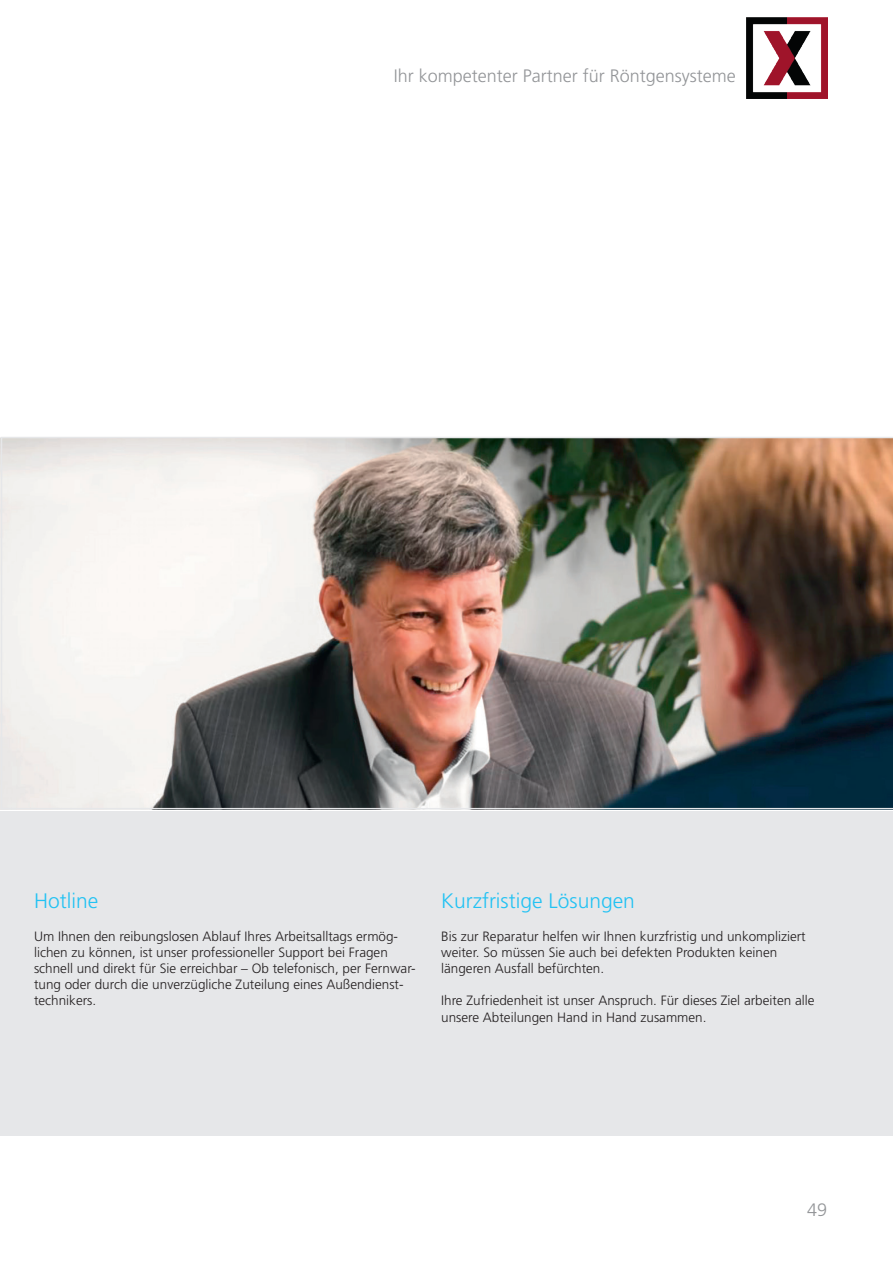
<style>
.page{position:relative;width:893px;height:1263px;background:#fff}
.page>*{position:absolute;margin:0;border:0;box-sizing:border-box;transform-origin:0 0}
.t1{font:300 21px "Frutiger LT Std";color:#22c2f3}
.t2{font:300 18px "Frutiger LT Std";color:#939598}
.t3{font:300 13.5px/16.2px "Frutiger LT Std";color:#231f20}
</style>
<div class="page">
<img style="left:746px;top:17px;width:81px;height:81px">
<div style="left:0;top:811px;width:893px;height:324px;background:#e6e7e9"></div>
<svg style="left:0;top:437px;width:1px;height:372px"></svg>
<img style="left:1px;top:437px;width:892px;height:372px">
<h2 class="t2" style="left:394px;top:65px;width:344px">Ihr kompetenter Partner für Röntgensysteme</h2>
<h1 class="t1" style="left:34px;top:889px;width:66px">Hotline</h1>
<p class="t3" style="left:34px;top:928px;width:383px">Um Ihnen den reibungslosen Ablauf Ihres Arbeitsalltags ermög&shy;lichen zu können, ist unser professioneller Support bei Fragen schnell und direkt für Sie erreichbar – Ob telefonisch, per Fernwar&shy;tung oder durch die unverzügliche Zuteilung eines Außendienst&shy;technikers.</p>
<h1 class="t1" style="left:441px;top:889px;width:195px">Kurzfristige Lösungen</h1>
<p class="t3" style="left:441px;top:928px;width:366px">Bis zur Reparatur helfen wir Ihnen kurzfristig und unkompliziert weiter. So müssen Sie auch bei defekten Produkten keinen längeren Ausfall befürchten.</p>
<p class="t3" style="left:441px;top:993px;width:375px">Ihre Zufriedenheit ist unser Anspruch. Für dieses Ziel arbeiten alle unsere Abteilungen Hand in Hand zusammen.</p>
<h2 class="t2" style="left:807px;top:1199px;width:22px">49</h2>
</div>
